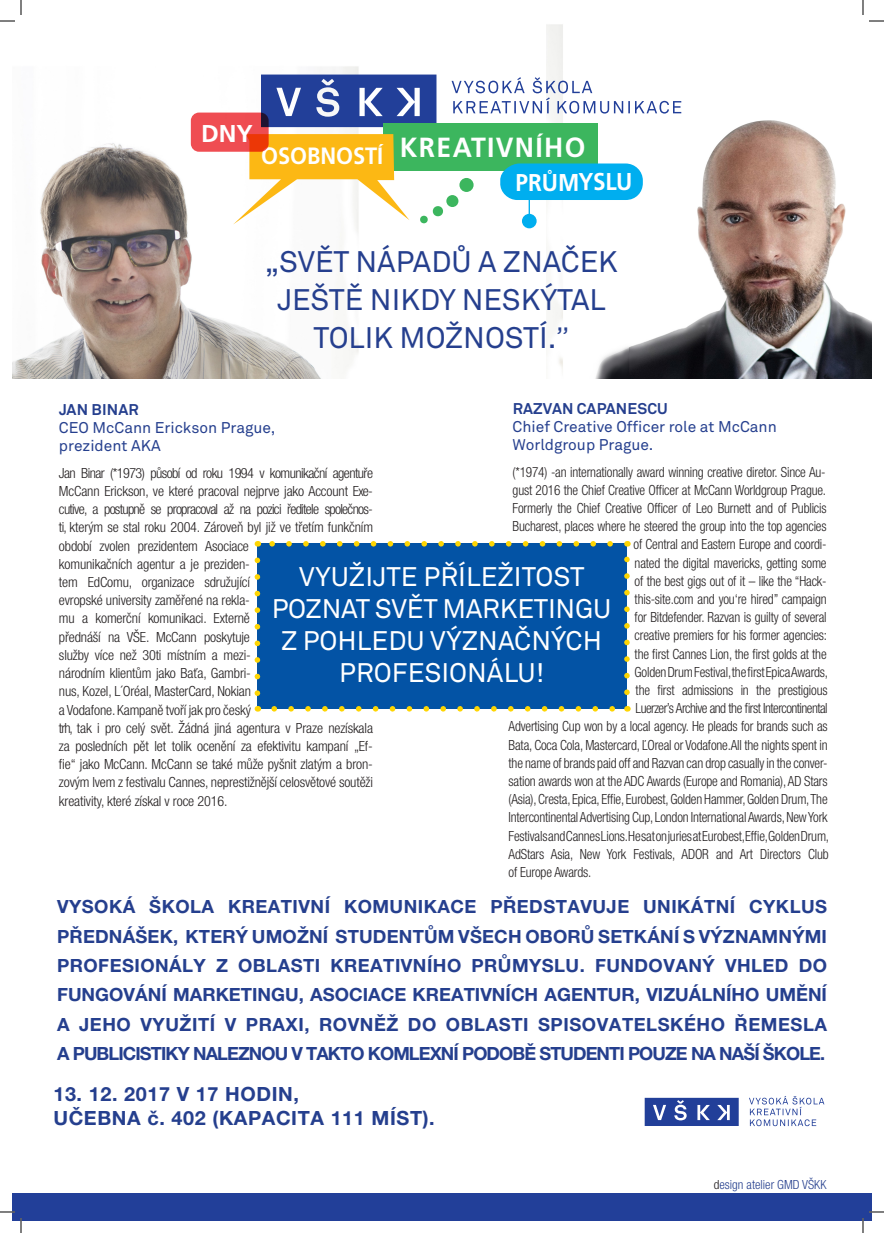
<style>
.page{position:relative;width:884px;height:1233px;background:#fff}
.page>*{position:absolute;margin:0;border:0;box-sizing:border-box;transform-origin:0 0}
.t1{font:29.4px "Akkurat Pro";color:#253f8e}
.t2{font:500 27.6px "Futura Std";letter-spacing:.05em;color:#fff;scale:.96 1}
.t3{font:26.6px "Akkurat Pro";color:#fff}
.t4{font:24.3px "Futura SC Boo";color:#fff;scale:.93 1}
.t5{font:700 24.3px "Futura LT Pro";color:#fff}
.t6{font:700 19.6px "Helvetica Neue LT Pro";letter-spacing:.03em;color:#253f8e}
.t7{font:700 18.2px/29.4px "Helvetica Neue LT Pro";letter-spacing:-.05em;color:#253f8e;text-align:justify}
.t8{font:15.4px/18.2px "Akkurat Pro";color:#253f8e}
.t9{font:700 15.4px "Akkurat Pro";letter-spacing:.01em;color:#253f8e}
.t10{font:300 condensed 14px "Helvetica Neue LT Pro";letter-spacing:-.015em;color:#231f20;scale:.95 1}
.t11{font:300 condensed 14px/18.2px "Helvetica Neue LT Pro";letter-spacing:-.015em;color:#231f20}
.t12{font:300 condensed 14px "Helvetica Neue LT Pro";letter-spacing:-.04em;color:#231f20;scale:.95 1}
.t13{font:300 condensed 12.6px "Helvetica Neue LT Pro";color:#253f8e}
.s1{font-family:"Gotham"}
.s2{color:#231f20}
</style>
<div class="page">
<div style="left:257px;top:544px;width:370px;height:165px;background:#0353a5"></div>
<svg style="left:255px;top:560px;width:5px;height:136px"></svg>
<svg style="left:274px;top:706px;width:341px;height:5px"></svg>
<svg style="left:624px;top:556px;width:6px;height:136px"></svg>
<svg style="left:266px;top:541px;width:344px;height:5px"></svg>
<img style="left:12px;top:66px;width:386px;height:312px">
<img style="left:547px;top:24px;width:324px;height:354px">
<svg style="left:749px;top:1096px;width:75px;height:30px"></svg>
<svg style="left:645px;top:1097px;width:94px;height:29px;background:#475faa"></svg>
<div style="left:12px;top:1192px;width:859px;height:28px;background:#223f99"></div>
<svg style="left:452px;top:77px;width:229px;height:37px"></svg>
<svg style="left:261px;top:75px;width:175px;height:52px;background:#425ca7"></svg>
<div style="left:522px;top:214px;width:15px;height:14px;background:#00aeef;border-radius:50%"></div>
<hr style="left:529px;top:181px;width:1px;height:40px;background:#00aeef">
<div style="left:383px;top:124px;width:214px;height:47px;background:#3cb65e"></div>
<svg style="left:233px;top:134px;width:176px;height:90px"></svg>
<svg style="left:500px;top:163px;width:143px;height:37px;background:#0cb1ec"></svg>
<div style="left:459px;top:178px;width:15px;height:14px;background:#3cb65e;border-radius:50%"></div>
<div style="left:446px;top:195px;width:12px;height:12px;background:#3cb65e;border-radius:50%"></div>
<svg style="left:420px;top:206px;width:23px;height:18px"></svg>
<svg style="left:191px;top:113px;width:78px;height:39px;background:#e74a49"></svg>
<svg style="left:0;top:1211px;width:15px;height:1px"></svg>
<svg style="left:869px;top:1211px;width:15px;height:1px"></svg>
<svg style="left:0;top:0;width:22px;height:22px"></svg>
<svg style="left:20px;top:1218px;width:2px;height:15px"></svg>
<svg style="left:862px;top:0;width:22px;height:22px"></svg>
<svg style="left:862px;top:1218px;width:2px;height:15px"></svg>
<p class="t5" style="left:201px;top:120px;width:53px">DNY</p>
<p class="t2" style="left:261px;top:132px;width:339px"><sub>OSOBNOSTÍ</sub> KREATIVNÍHO</p>
<p class="t4" style="left:516px;top:168px;width:127px">PRŮMYSLU</p>
<p class="t1" style="left:265px;top:245px;width:355px">„SVĚT NÁPADŮ A ZNAČEK</p>
<p class="t1" style="left:277px;top:282px;width:330px">JEŠTĚ NIKDY NESKÝTAL</p>
<p class="t1" style="left:313px;top:320px;width:257px">TOLIK MOŽNOSTÍ.<span class="s1">”</span></p>
<p class="t9" style="left:513px;top:399px;width:157px">RAZVAN CAPANESCU</p>
<p class="t8" style="left:513px;top:417px;width:266px">Chief Creative Officer role at McCann<br>Worldgroup Prague.</p>
<p class="t10" style="left:513px;top:463px;width:331px">(*1974) -an internationally award winning creative diretor. Since Au-</p>
<p class="t10" style="left:513px;top:482px;width:332px">gust 2016 the Chief Creative Officer at McCann Worldgroup Prague.</p>
<p class="t10" style="left:513px;top:500px;width:332px">Formerly the Chief Creative Officer of Leo Burnett and of Publicis</p>
<p class="t10" style="left:513px;top:518px;width:332px">Bucharest, places where he steered the group into the top agencies</p>
<p class="t10" style="left:634px;top:536px;width:205px">of Central and Eastern Europe and coordi-</p>
<p class="t10" style="left:635px;top:554px;width:204px">nated the digital mavericks, getting some</p>
<p class="t10" style="left:635px;top:573px;width:204px">of the best gigs out of it – like the “Hack-</p>
<p class="t10" style="left:635px;top:591px;width:204px">this-site.com and you‘re hired” campaign</p>
<p class="t10" style="left:635px;top:609px;width:204px">for Bitdefender. Razvan is guilty of several</p>
<p class="t10" style="left:635px;top:627px;width:204px">creative premiers for his former agencies:</p>
<p class="t10" style="left:635px;top:645px;width:204px">the first Cannes Lion, the first golds at the</p>
<p class="t10" style="left:635px;top:664px;width:205px">Golden Drum Festival, the first Epica Awards,</p>
<p class="t10" style="left:636px;top:682px;width:204px">the first admissions in the prestigious</p>
<p class="t12" style="left:636px;top:700px;width:204px">Luerzer’s Archive and the first Intercontinental</p>
<p class="t10" style="left:509px;top:718px;width:337px">Advertising Cup won by a local agency. He pleads for brands such as</p>
<p class="t10" style="left:509px;top:736px;width:337px">Bata, Coca Cola, Mastercard, ĽOreal or Vodafone.All the nights spent in</p>
<p class="t10" style="left:509px;top:755px;width:337px">the name of brands paid off and Razvan can drop casually in the conver-</p>
<p class="t10" style="left:509px;top:773px;width:337px">sation awards won at the ADC Awards (Europe and Romania), AD Stars</p>
<p class="t10" style="left:509px;top:791px;width:337px">(Asia), Cresta, Epica, Effie, Eurobest, Golden Hammer, Golden Drum, The</p>
<p class="t10" style="left:509px;top:809px;width:337px">Intercontinental Advertising Cup, London International Awards, New York</p>
<p class="t10" style="left:509px;top:827px;width:339px">Festivals and Cannes Lions. He sat on juries at Eurobest, Effie, Golden Drum,</p>
<p class="t10" style="left:509px;top:846px;width:338px">AdStars Asia, New York Festivals, ADOR and Art Directors Club</p>
<p class="t10" style="left:509px;top:864px;width:88px">of Europe Awards.</p>
<p class="t9" style="left:59px;top:400px;width:81px">JAN BINAR</p>
<p class="t8" style="left:59px;top:419px;width:218px">CEO McCann Erickson Prague, prezident AKA</p>
<p class="t11" style="left:59px;top:464px;width:316px">Jan Binar (*1973) působí od roku 1994 v komunikační agentuře McCann Erickson, ve které pracoval nejprve jako Account Exe&shy;cutive, a postupně se propracoval až na pozici ředitele společnos&shy;ti, kterým se stal roku 2004. Zároveň byl již ve třetím funkčním období zvolen prezidentem Asociace<br>komunikačních agentur a je preziden-<br>tem EdComu, organizace sdružující<br>evropské university zaměřené na rekla-<br>mu a komerční komunikaci. Externě<br>přednáší na VŠE. McCann poskytuje<br>služby více než 30ti místním a mezi-<br>národním klientům jako Baťa, Gambri-<br>nus, Kozel, L´Oréal, MasterCard, Nokian<br>a Vodafone. Kampaně tvoří jak pro český<br>trh, tak i pro celý svět. Žádná jiná agentura v Praze nezískala za posledních pět let tolik ocenění za efektivitu kampaní „Ef&shy;fie“ jako McCann. McCann se také může pyšnit zlatým a bron&shy;zovým lvem z festivalu Cannes, neprestižnější celosvětové soutěži kreativity, které získal v roce 2016.</p>
<p class="t3" style="left:299px;top:561px;width:287px">VYUŽIJTE PŘÍLEŽITOST</p>
<p class="t3" style="left:272px;top:593px;width:341px">POZNAT SVĚT MARKETINGU</p>
<p class="t3" style="left:281px;top:625px;width:322px">Z POHLEDU VÝZNAČNÝCH</p>
<p class="t3" style="left:339px;top:657px;width:207px">PROFESIONÁLU!</p>
<p class="t7" style="left:57px;top:891px;width:771px">VYSOKÁ ŠKOLA KREATIVNÍ KOMUNIKACE PŘEDSTAVUJE UNIKÁTNÍ CYKLUS PŘEDNÁŠEK, KTERÝ UMOŽNÍ STUDENTŮM VŠECH OBORŮ SETKÁNÍ S VÝZNAMNÝMI PROFESIONÁLY Z OBLASTI KREATIVNÍHO PRŮMYSLU. FUNDOVANÝ VHLED DO FUNGOVÁNÍ MARKETINGU, ASOCIACE KREATIVNÍCH AGENTUR, VIZUÁLNÍHO UMĚNÍ A JEHO VYUŽITÍ V PRAXI, ROVNĚŽ DO OBLASTI SPISOVATELSKÉHO ŘEMESLA A PUBLICISTIKY NALEZNOU V TAKTO KOMLEXNÍ PODOBĚ STUDENTI POUZE NA NAŠÍ ŠKOLE.</p>
<p class="t6" style="left:53px;top:1081px;width:247px">13. 12. 2017 V 17 HODIN,</p>
<p class="t6" style="left:53px;top:1105px;width:383px">UČEBNA č. 402 (KAPACITA 111 MÍST).</p>
<p class="t13" style="left:714px;top:1177px;width:114px"><span class="s2">d</span>esign atelier GMD VŠKK</p>
</div>
